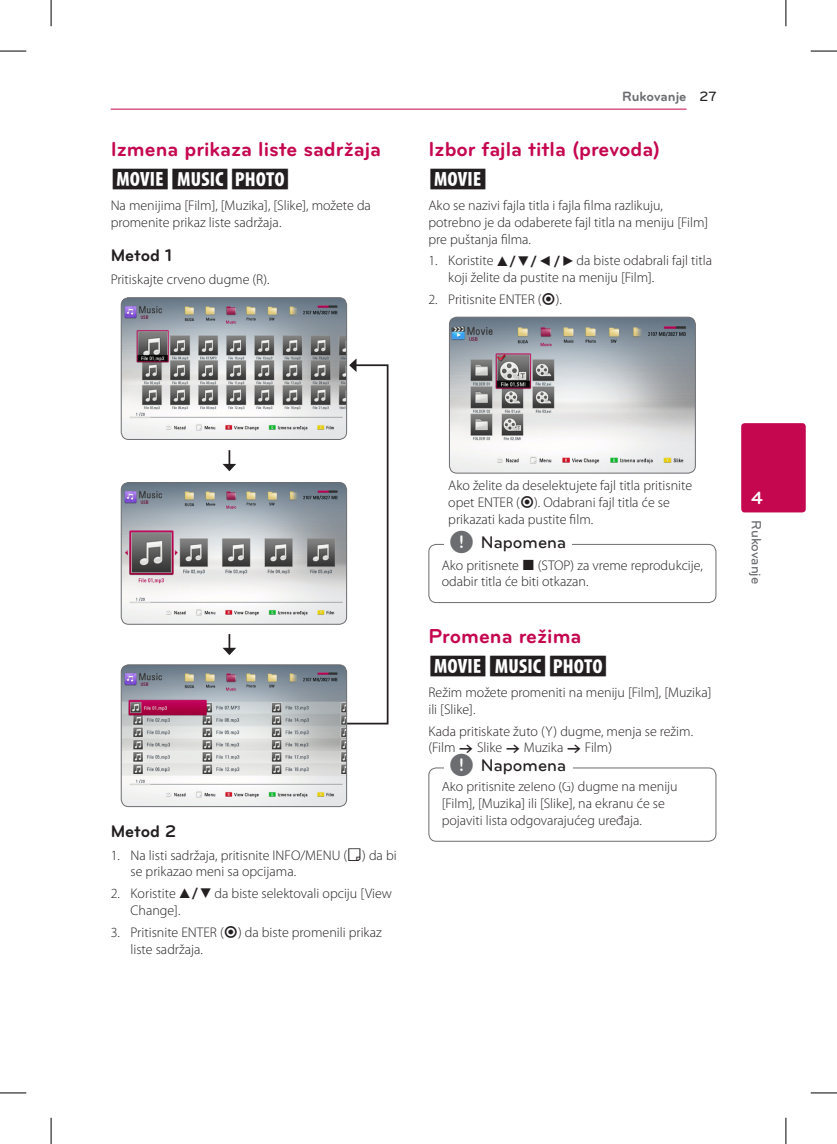
<style>
.page{position:relative;width:837px;height:1144px;background:#fff}
.page>*{position:absolute;margin:0;border:0;box-sizing:border-box;transform-origin:0 0}
.Title_2{font:700 21px "Bryant LG";color:#c50750}
.Content_text_Light{font:21px "UPSYS Common";color:#231f20}
.t1{font:700 18.38px "Bryant LG";color:#fff}
.t2{font:500 17.5px "Bryant LG";color:#231f20}
.Title_3{font:700 17.5px "Bryant LG";letter-spacing:-.005em;color:#231f20}
.Content_text_Light-2{font:300 14px/16.8px "Myriad Pro";color:#231f20}
.Content_text_Num{font:300 14px/16.8px "Myriad Pro";color:#231f20}
.Contents_Text_Sub_Nu{font:300 14px/16.8px "Myriad Pro";color:#231f20}
.t3{font:700 14px "Bryant LG";color:#6c6d70}
.t4{font:500 14px "Bryant LG";letter-spacing:-.005em;color:#6c6d70}
.s1{font-weight:500;color:#231f20}
.s2{font-family:"UPSYS Common";font-weight:400}
.s3{font-family:"UPSYS Common";font-weight:400;font-size:26.25px;color:#6c6d70}
.s4{font-family:"UPSYS Circled Number";font-weight:400}
</style>
<div class="page">
<hr style="left:111px;top:109px;width:575px;height:1px;background:#c50750">
<div style="left:741px;top:423px;width:64px;height:89px;background:#c50750;border-radius:3px"></div>
<img style="left:121px;top:298px;width:225px;height:141px">
<div style="left:121px;top:297px;width:226px;height:143px;border:1px solid #6c6d70;border-radius:7px"></div>
<img style="left:121px;top:482px;width:224px;height:142px">
<div style="left:121px;top:482px;width:226px;height:143px;border:1px solid #6c6d70;border-radius:7px"></div>
<img style="left:121px;top:666px;width:225px;height:141px">
<div style="left:121px;top:664px;width:226px;height:143px;border:1px solid #6c6d70;border-radius:7px"></div>
<svg style="left:222px;top:450px;width:14px;height:21px"></svg>
<svg style="left:222px;top:634px;width:14px;height:21px"></svg>
<svg style="left:345px;top:358px;width:44px;height:367px"></svg>
<img style="left:449px;top:317px;width:246px;height:156px">
<div style="left:449px;top:317px;width:246px;height:157px;border:1px solid #6c6d70;border-radius:7px"></div>
<div style="left:428px;top:544px;width:288px;height:59px;border:1px solid #6c6d70;border-radius:7px"></div>
<div style="left:444px;top:539px;width:127px;height:17px;background:#fff"></div>
<div style="left:428px;top:767px;width:288px;height:75px;border:1px solid #6c6d70;border-radius:7px"></div>
<div style="left:444px;top:762px;width:128px;height:20px;background:#fff"></div>
<svg style="left:0;top:51px;width:26px;height:1px"></svg>
<svg style="left:810px;top:51px;width:26px;height:1px"></svg>
<svg style="left:0;top:1092px;width:26px;height:1px"></svg>
<svg style="left:810px;top:1092px;width:26px;height:1px"></svg>
<svg style="left:51px;top:0;width:1px;height:26px"></svg>
<svg style="left:51px;top:1118px;width:1px;height:26px"></svg>
<svg style="left:785px;top:0;width:1px;height:26px"></svg>
<svg style="left:785px;top:1118px;width:1px;height:26px"></svg>
<p class="Title_2" style="left:111px;top:136px;width:272px">Izmena prikaza liste sadržaja</p>
<p class="Content_text_Light" style="left:111px;top:166px;width:181px">YUI</p>
<p class="Content_text_Light-2" style="left:111px;top:197px;width:262px">Na menijima [Film], [Muzika], [Slike], možete da promenite prikaz liste sadržaja.</p>
<p class="Title_3" style="left:111px;top:245px;width:63px">Metod 1</p>
<p class="Content_text_Light-2" style="left:111px;top:271px;width:160px">Pritiskajte crveno dugme (R).</p>
<p class="t3" style="left:622px;top:88px;width:96px">Rukovanje <span class="s1">27</span></p>
<p class="Title_2" style="left:428px;top:136px;width:233px">Izbor fajla titla (prevoda)</p>
<p class="Content_text_Light" style="left:428px;top:166px;width:61px">Y</p>
<p class="Content_text_Light-2" style="left:428px;top:197px;width:281px">Ako se nazivi fajla titla i fajla filma razlikuju, potrebno je da odaberete fajl titla na meniju [Film] pre puštanja filma.</p>
<p class="Content_text_Num" style="left:448px;top:252px;width:265px;text-indent:-20px">1. Koristite <span class="s2">W/S/A/D</span> da biste odabrali fajl titla koji želite da pustite na meniju [Film].</p>
<p class="Content_text_Num" style="left:428px;top:291px;width:135px">2. Pritisnite ENTER (<span class="s2">B</span>).</p>
<p class="Title_3" style="left:111px;top:820px;width:67px">Metod 2</p>
<p class="Content_text_Num" style="left:130px;top:846px;width:267px;text-indent:-20px">1. Na listi sadržaja, pritisnite INFO/MENU (<span class="s2">M</span>) da bi se prikazao meni sa opcijama.</p>
<p class="Content_text_Num" style="left:130px;top:885px;width:263px;text-indent:-20px">2. Koristite <span class="s2">W/S</span> da biste selektovali opciju [View<br>Change].</p>
<p class="Content_text_Num" style="left:130px;top:923px;width:253px;text-indent:-20px">3. Pritisnite ENTER (<span class="s2">B</span>) da biste promenili prikaz liste sadržaja.</p>
<p class="Contents_Text_Sub_Nu" style="left:448px;top:477px;width:245px">Ako želite da deselektujete fajl titla pritisnite opet ENTER (<span class="s2">B</span>). Odabrani fajl titla će se prikazati kada pustite film.</p>
<p class="Content_text_Light-2" style="left:441px;top:556px;width:263px">Ako pritisnete <span class="s2">Z</span> (STOP) za vreme reprodukcije, odabir titla će biti otkazan.</p>
<p class="t2" style="left:449px;top:531px;width:119px"><span class="s3">,</span> Napomena</p>
<p class="Title_2" style="left:428px;top:623px;width:154px">Promena režima</p>
<p class="Content_text_Light" style="left:428px;top:653px;width:181px">YUI</p>
<p class="Content_text_Light-2" style="left:428px;top:684px;width:284px">Režim možete promeniti na meniju [Film], [Muzika] ili [Slike].</p>
<p class="Content_text_Light-2" style="left:428px;top:722px;width:266px">Kada pritiskate žuto (Y) dugme, menja se režim. (Film <span class="s4">:</span> Slike <span class="s4">:</span> Muzika <span class="s4">:</span> Film)</p>
<p class="Content_text_Light-2" style="left:441px;top:778px;width:237px">Ako pritisnite zeleno (G) dugme na meniju [Film], [Muzika] ili [Slike], na ekranu će se pojaviti lista odgovarajućeg uređaja.</p>
<p class="t2" style="left:449px;top:755px;width:119px"><span class="s3">,</span> Napomena</p>
<h2 class="t1" style="left:751px;top:486px;width:13px">4</h2>
<p class="t4" style="left:764px;top:520px;width:66px;rotate:90deg">Rukovanje</p>
</div>
